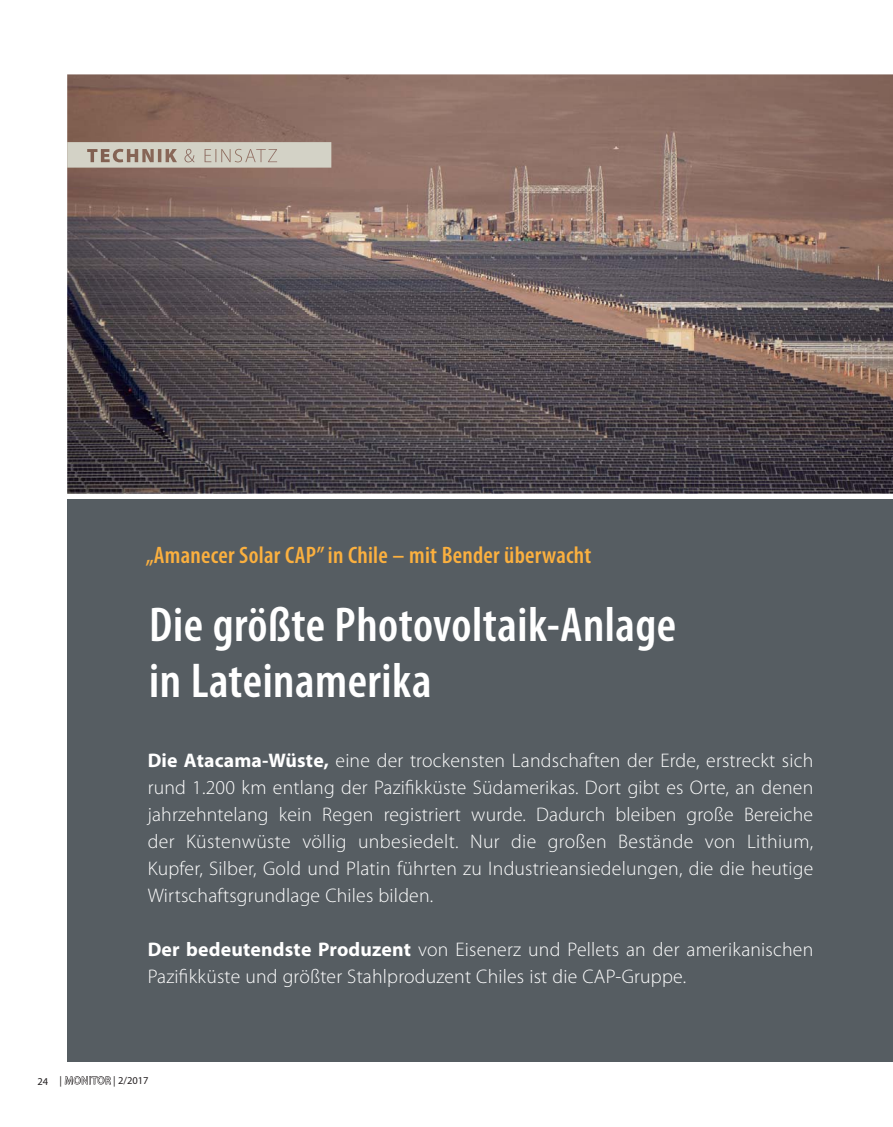
<style>
.page{position:relative;width:893px;height:1127px;background:#fff}
.page>*{position:absolute;margin:0;border:0;box-sizing:border-box;transform-origin:0 0}
.t1{font:600 condensed 49.2px/55.8px "Myriad Pro";letter-spacing:.01em;color:#fff}
.t2{font:600 condensed 24px "Myriad Pro";letter-spacing:.01em;color:#fbb03f}
.t3{font:300 19.8px/27px "Myriad Pro";letter-spacing:.01em;color:#fff;text-align:justify}
.t4{font:10.5px "Myriad Pro";letter-spacing:.035em;color:#231f20}
.s1{font-weight:700}
.s2{color:#fff}
</style>
<div class="page">
<div style="left:67px;top:499px;width:826px;height:562px;background:#565d62"></div>
<img style="left:67px;top:74px;width:826px;height:420px">
<img style="left:69px;top:144px;width:281px;height:43px">
<svg style="left:67px;top:142px;width:264px;height:26px;background:#c8c3b7"></svg>
<p class="t2" style="left:146px;top:546px;width:447px">„Amanecer Solar CAP” in Chile – mit Bender überwacht</p>
<h1 class="t1" style="left:149px;top:602px;width:529px">Die größte Photovoltaik-Anlage in Lateinamerika</h1>
<p class="t3" style="left:148px;top:748px;width:667px"><span class="s1">Die Atacama-Wüste,</span> eine der trockensten Landschaften der Erde, erstreckt sich rund 1.200 km entlang der Pazifikküste Südamerikas. Dort gibt es Orte, an denen jahrzehntelang kein Regen registriert wurde. Dadurch bleiben große Bereiche der Küstenwüste völlig unbesiedelt. Nur die großen Bestände von Lithium, Kupfer, Silber, Gold und Platin führten zu Industrieansiedelungen, die die heutige Wirtschaftsgrundlage Chiles bilden.</p>
<p class="t3" style="left:148px;top:937px;width:667px"><span class="s1">Der bedeutendste Produzent</span> von Eisenerz und Pellets an der amerikanischen<br>Pazifikküste und größter Stahlproduzent Chiles ist die CAP-Gruppe.</p>
<p class="t4" style="left:37px;top:1076px;width:113px">24 | M<span class="s2">ONITOR</span> | 2/2017</p>
</div>
